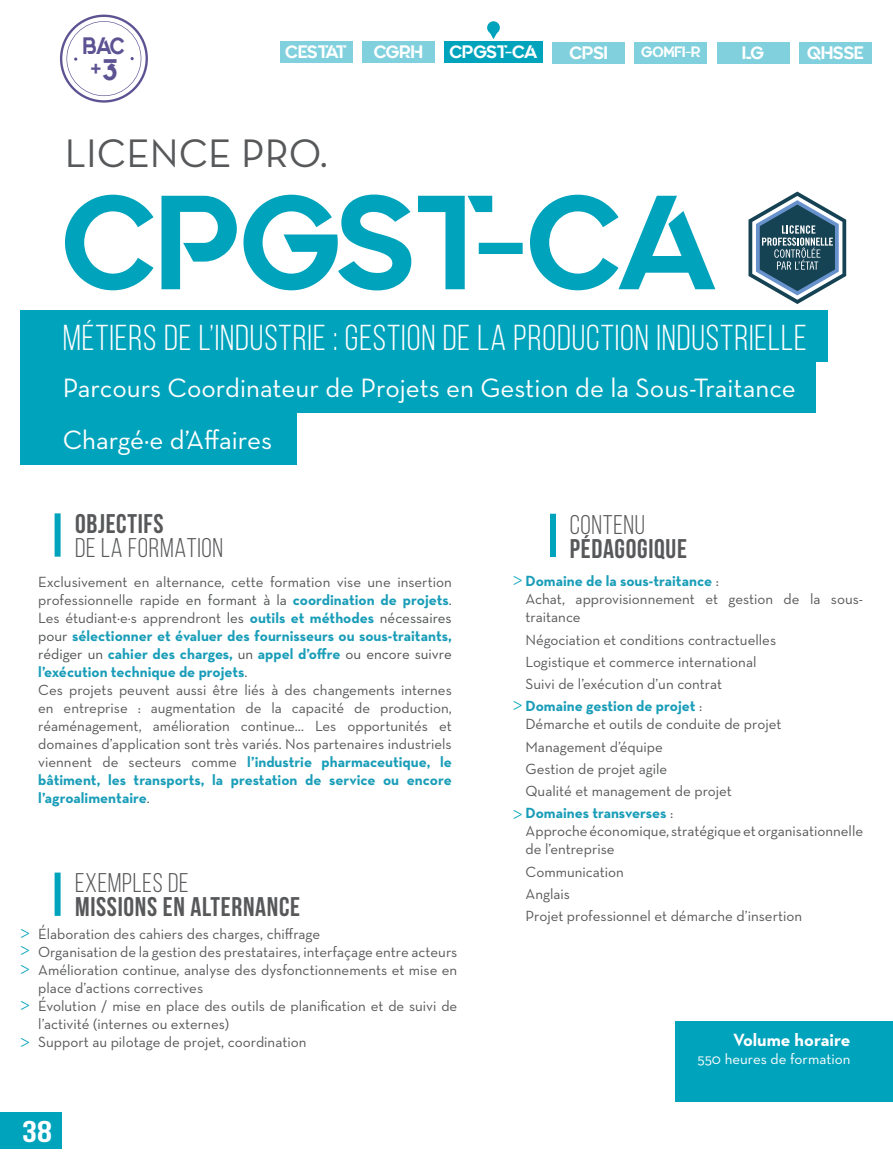
<style>
.page{position:relative;width:893px;height:1170px;background:#fff}
.page>*{position:absolute;margin:0;border:0;box-sizing:border-box;transform-origin:0 0}
.t1{font:133.5px "Quantify";color:#00a3bc}
.t2{font:40.5px "Neutra Text";color:#57585a}
.t3{font:36px "Bebas Neue";letter-spacing:.025em;color:#fff}
.t4{font:700 30px "Bebas Neue";color:#fff;scale:1.25 1}
.t5{font:29.55px "Quantify";color:#5c5393;scale:.94 1}
.t6{font:27px/51.6px "Neutra Text";color:#fff}
.t7{font:27px "Bebas Neue";letter-spacing:.025em;color:#57585a}
.t8{font:27px "Bebas Neue";letter-spacing:.025em;color:#57585a}
.t9{font:23.7px "Quantify";color:#5c5393;scale:.88 1}
.t10{font:18px "Quantify";color:#fff}
.t11{font:700 18px "Neutra Text";color:#fff}
.t12{font:18px/17.2px "Minion Pro";color:#00a3bc}
.t13{font:15px/18px "Neutra Text";color:#57585a}
.t14{font:15px "Neutra Text";color:#fff}
.t15{font:15px "Quantify";color:#fff}
.s1{color:#4f5252}
.s2{font-weight:700;color:#199db8}
</style>
<div class="page">
<div style="left:0;top:1111px;width:62px;height:37px;background:#00a3bc"></div>
<div style="left:675px;top:1020px;width:218px;height:81px;background:#00a3bc"></div>
<div style="left:20px;top:310px;width:808px;height:51px;background:#00a3bc"></div>
<svg style="left:490px;top:33px;width:7px;height:6px"></svg>
<div style="left:487px;top:21px;width:13px;height:13px;background:#00a3bc;border-radius:50%"></div>
<div style="left:20px;top:361px;width:795px;height:52px;background:#00a3bc"></div>
<div style="left:20px;top:413px;width:277px;height:52px;background:#00a3bc"></div>
<div style="left:717px;top:43px;width:72px;height:21px;background:#80d1dd"></div>
<div style="left:635px;top:43px;width:72px;height:21px;background:#80d1dd"></div>
<div style="left:552px;top:43px;width:73px;height:21px;background:#80d1dd"></div>
<div style="left:799px;top:43px;width:73px;height:21px;background:#80d1dd"></div>
<div style="left:444px;top:41px;width:99px;height:22px;background:#00a3bc"></div>
<div style="left:280px;top:41px;width:72px;height:22px;background:#80d1dd"></div>
<div style="left:362px;top:41px;width:72px;height:22px;background:#80d1dd"></div>
<svg style="left:60px;top:14px;width:88px;height:89px"></svg>
<svg style="left:748px;top:191px;width:98px;height:113px"></svg>
<div style="left:550px;top:513px;width:6px;height:44px;background:#00a3bc"></div>
<div style="left:55px;top:513px;width:6px;height:43px;background:#00a3bc"></div>
<div style="left:55px;top:872px;width:6px;height:43px;background:#00a3bc"></div>
<h3 class="t9" style="left:83px;top:33px;width:49px">BAC</h3>
<p class="t10" style="left:285px;top:42px;width:63px">CESTAT</p>
<p class="t10" style="left:374px;top:42px;width:50px">CGRH</p>
<p class="t10" style="left:449px;top:42px;width:90px">CPGST-CA</p>
<p class="t10" style="left:569px;top:43px;width:40px">CPSI</p>
<p class="t15" style="left:641px;top:44px;width:61px">GOMFI-R</p>
<p class="t10" style="left:742px;top:43px;width:24px">LG</p>
<p class="t10" style="left:807px;top:43px;width:58px">QHSSE</p>
<h3 class="t5" style="left:91px;top:53px;width:30px">+3</h3>
<h2 class="t2" style="left:65px;top:129px;width:265px">LICENCE PRO.</h2>
<h1 class="t1" style="left:62px;top:167px;width:658px">CPGST-CA</h1>
<h3 class="t3" style="left:63px;top:318px;width:745px">MÉTIERS DE L’INDUSTRIE : GESTION DE LA PRODUCTION INDUSTRIELLE</h3>
<h3 class="t6" style="left:63px;top:361px;width:735px">Parcours Coordinateur de Projets en Gestion de la Sous-Traitance<br>Chargé·e d’Affaires</h3>
<p class="t12" style="left:20px;top:923px;width:11px">&gt; &gt;</p>
<p class="t12" style="left:20px;top:950px;width:11px;line-height:35.8px">&gt; &gt;</p>
<p class="t12" style="left:20px;top:1032px;width:11px">&gt;</p>
<h3 class="t7" style="left:75px;top:508px;width:90px">OBJECTIFS</h3>
<h3 class="t8" style="left:75px;top:533px;width:149px">DE LA FORMATION</h3>
<h3 class="t8" style="left:570px;top:510px;width:77px">CONTENU</h3>
<h3 class="t7" style="left:570px;top:533px;width:119px">PÉDAGOGIQUE</h3>
<p class="t13" style="left:38px;top:573px;width:415px">Exclusivement en alternance, cette formation vise une insertion professionnelle rapide <span class="s1">en formant à la</span> <span class="s2">coordination de projets</span>.<br>Les étudiant·e·s apprendront <span class="s1">les</span> <span class="s2">outils et méthodes</span> <span class="s1">nécessaires pour</span> <span class="s2">sélectionner et évaluer des fournisseurs ou sous-traitants, </span><span class="s1">rédiger un</span> <span class="s2">cahier des charges,</span> <span class="s1">un</span> <span class="s2">appel d’offre</span> <span class="s1">ou encore suivre </span><span class="s2">l’exécution technique de projets</span>.<br>Ces projets peuvent aussi être liés à des changements internes en entreprise : augmentation de la capacité de production, réaménagement, amélioration continue… Les opportunités et domaines d’application sont très variés. Nos partenaires industriels viennent de secteurs comme <span class="s2">l’industrie pharmaceutique, le bâtiment, les transports, la prestation de service ou encore l’agroalimentaire</span>.</p>
<p class="t13" style="left:526px;top:572px;width:339px"><span class="s2">Domaine de la sous-traitance</span> :<br>Achat, approvisionnement et gestion de la sous&shy;traitance</p>
<p class="t12" style="left:513px;top:571px;width:11px">&gt;</p>
<p class="t13" style="left:526px;top:628px;width:252px;line-height:22.2px">Négociation et conditions contractuelles Logistique et commerce international Suivi de l’exécution d’un contrat <span class="s2">Domaine gestion de projet</span> :</p>
<p class="t13" style="left:526px;top:712px;width:257px;line-height:22.2px">Démarche et outils de conduite de projet<br>Management d’équipe<br>Gestion de projet agile<br>Qualité et management de projet<br><span class="s2">Domaines transverses</span> :</p>
<p class="t13" style="left:526px;top:822px;width:339px">Approche économique, stratégique et organisationnelle de l’entreprise</p>
<p class="t13" style="left:526px;top:860px;width:278px;line-height:22.2px">Communication<br>Anglais<br>Projet professionnel et démarche d’insertion</p>
<p class="t12" style="left:513px;top:696px;width:11px">&gt;</p>
<p class="t12" style="left:513px;top:804px;width:11px">&gt;</p>
<h3 class="t8" style="left:75px;top:867px;width:115px">EXEMPLES DE</h3>
<h3 class="t7" style="left:75px;top:891px;width:226px">MISSIONS EN ALTERNANCE</h3>
<p class="t13" style="left:38px;top:924px;width:421px">Élaboration des cahiers des charges, chiffrage<br>Organisation de la gestion des prestataires, interfaçage entre acteurs Amélioration continue, analyse des dysfonctionnements et mise en place d’actions correctives<br>Évolution / mise en place des outils de planification et de suivi de l’activité (internes ou externes)<br>Support au pilotage de projet, coordination</p>
<p class="t11" style="left:733px;top:1028px;width:119px">Volume horaire</p>
<p class="t14" style="left:697px;top:1050px;width:154px">550 heures de formation</p>
<h3 class="t4" style="left:22px;top:1114px;width:25px">38</h3>
</div>
